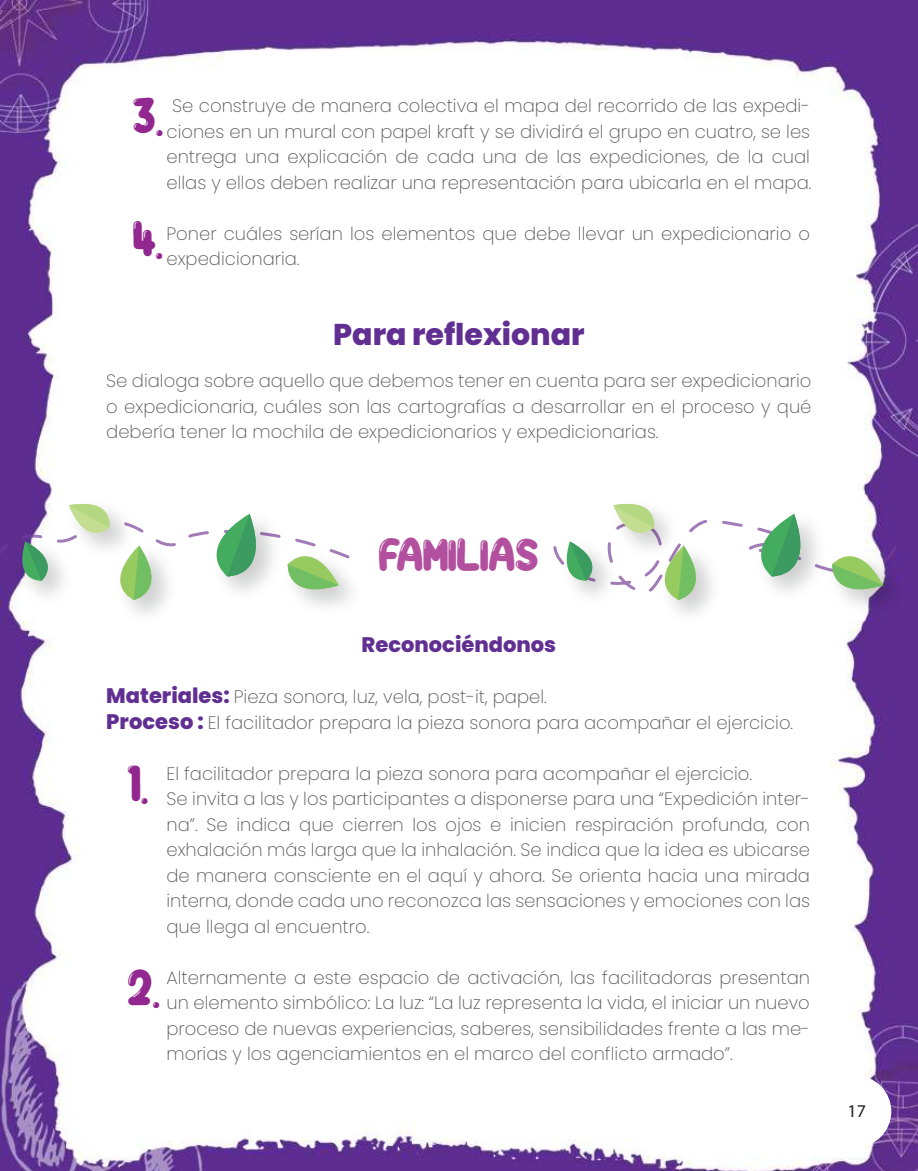
<style>
.page{position:relative;width:918px;height:1171px;background:#fff}
.page>*{position:absolute;margin:0;border:0;box-sizing:border-box;transform-origin:0 0}
.t1{font:34.95px "BALLOONDREAMS";color:#92278f}
.t2{font:31.5px "BALLOONDREAMS";color:#b24f9e}
.t3{font:800 30px "Poppins";color:#612f92}
.t4{font:800 21px "Poppins";color:#612f92}
.t5{font:200 18px/25.5px "Poppins";color:#565656}
.t6{font:18px "Myriad Pro";color:#231f20}
.s1{font-weight:800;font-size:21px;color:#612f92}
</style>
<div class="page">
<img style="left:0;top:0;width:918px;height:1171px">
<img style="left:10px;top:601px;width:72px;height:13px">
<img style="left:203px;top:601px;width:72px;height:9px">
<img style="left:107px;top:601px;width:78px;height:33px">
<img style="left:275px;top:544px;width:98px;height:79px">
<img style="left:56px;top:491px;width:87px;height:6px">
<svg style="left:0;top:497px;width:350px;height:104px"></svg>
<img style="left:554px;top:601px;width:72px;height:13px">
<img style="left:748px;top:601px;width:72px;height:9px">
<img style="left:652px;top:601px;width:78px;height:33px">
<img style="left:820px;top:544px;width:97px;height:79px">
<img style="left:601px;top:491px;width:87px;height:6px">
<svg style="left:553px;top:497px;width:345px;height:104px"></svg>
<div style="left:820px;top:1076px;width:71px;height:71px;background:#fff;border-radius:50%"></div>
<div style="left:819px;top:1075px;width:72px;height:72px;border:2px solid #fff;border-radius:50%"></div>
<h1 class="t1" style="left:133px;top:93px;width:32px">3.</h1>
<p class="t5" style="left:167px;top:93px;width:647px;text-align:center">Se construye de manera colectiva el mapa del recorrido de las expedi&shy;ciones en un mural con papel kraft y se dividirá el grupo en cuatro, se les entrega una explicación de cada una de las expediciones, de la cual ellas y ellos deben realizar una representación para ubicarla en el mapa.</p>
<p class="t5" style="left:167px;top:221px;width:645px">Poner cuáles serían los elementos que debe llevar un expedicionario o expedicionaria.</p>
<h1 class="t1" style="left:133px;top:216px;width:32px">4.</h1>
<h3 class="t3" style="left:333px;top:317px;width:253px">Para reflexionar</h3>
<p class="t5" style="left:106px;top:368px;width:707px;text-align:justify">Se dialoga sobre aquello que debemos tener en cuenta para ser expedicionario o expedicionaria, cuáles son las cartografías a desarrollar en el proceso y qué debería tener la mochila de expedicionarios y expedicionarias.</p>
<h2 class="t2" style="left:379px;top:535px;width:161px">FAMILIAS</h2>
<p class="t4" style="left:362px;top:633px;width:196px">Reconociéndonos</p>
<p class="t5" style="left:106px;top:684px;width:689px"><span class="s1">Materiales:</span> Pieza sonora, luz, vela, post-it, papel.<br><span class="s1">Proceso :</span> El facilitador prepara la pieza sonora para acompañar el ejercicio.</p>
<h1 class="t1" style="left:128px;top:762px;width:22px">1.</h1>
<p class="t5" style="left:167px;top:761px;width:645px">El facilitador prepara la pieza sonora para acompañar el ejercicio.<br>Se invita a las y los participantes a disponerse para una “Expedición inter&shy;na”. Se indica que cierren los ojos e inicien respiración profunda, con exhalación más larga que la inhalación. Se indica que la idea es ubicarse de manera consciente en el aquí y ahora. Se orienta hacia una mirada interna, donde cada uno reconozca las sensaciones y emociones con las que llega al encuentro.</p>
<p class="t5" style="left:167px;top:965px;width:645px;text-align:justify">Alternamente a este espacio de activación, las facilitadoras presentan un elemento simbólico: La luz: “La luz representa la vida, el iniciar un nuevo proceso de nuevas experiencias, saberes, sensibilidades frente a las me&shy;morias y los agenciamientos en el marco del conflicto armado”.</p>
<h1 class="t1" style="left:128px;top:966px;width:34px">2.</h1>
<p class="t6" style="left:848px;top:1100px;width:20px">17</p>
</div>
